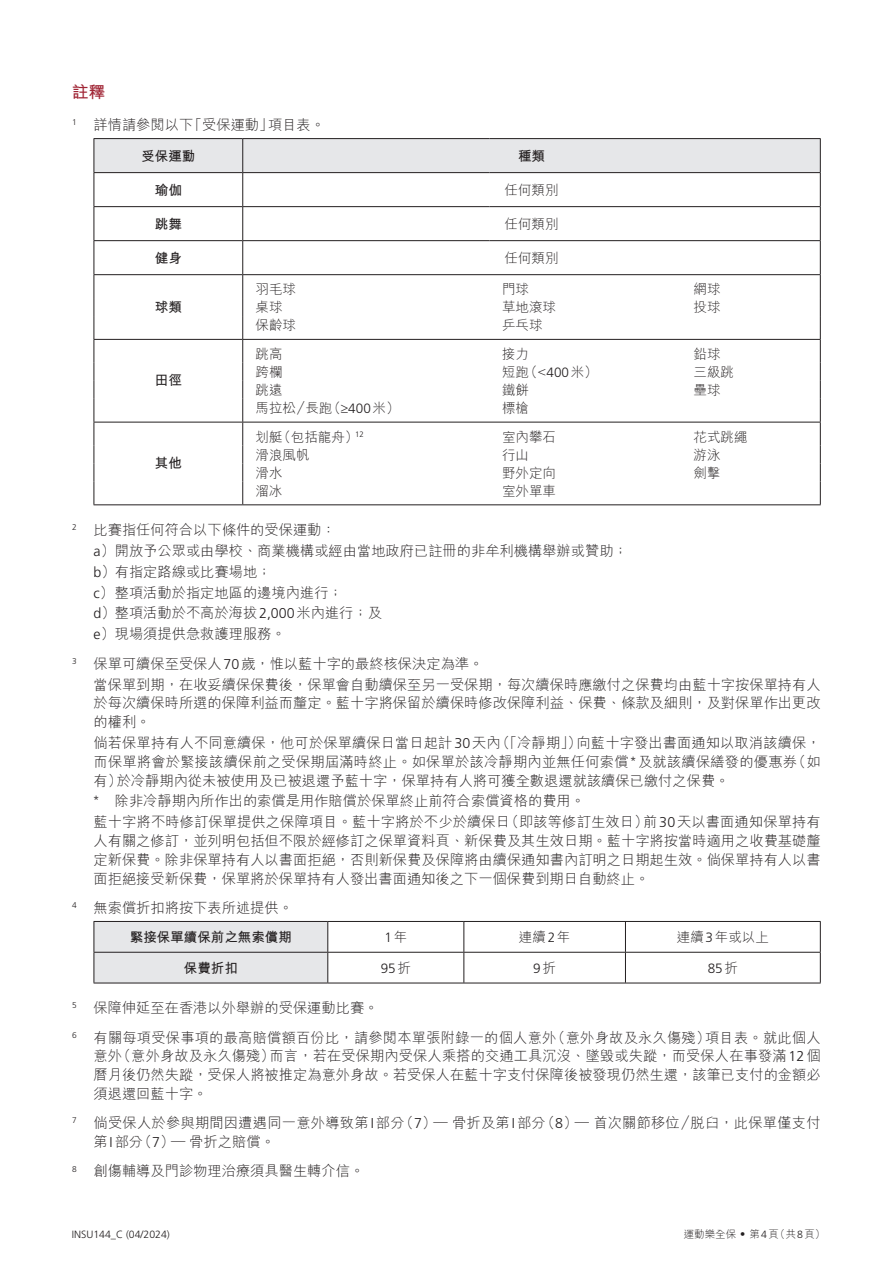
<style>
.page{position:relative;width:893px;height:1263px;background:#fff}
.page>*{position:absolute;margin:0;border:0;box-sizing:border-box;transform-origin:0 0}
.t1{font:16.5px "M Hei HK Bold E Ten B5 H";color:#a02535}
.t2{font:14.25px/18.8px "M Hei HK Light E Ten B5 H";color:#231f20}
.t3{font:13.5px "M Hei HK Light E Ten B5 H";color:#231f20}
.t4{font:13.5px "M Hei HK Bold E Ten B5 H";color:#231f20}
.t5{font:300 13.5px "Frutiger LT Std";color:#231f20}
.t6{font:300 10.5px "Frutiger LT Std";color:#231f20}
.t7{font:10.5px "M Hei HK Light E Ten B5 H";color:#231f20}
.s1{font-family:"Frutiger LT Std";font-weight:300}
.s2{font-family:"M Hei HK Light E Ten B5 H";font-weight:400}
</style>
<div class="page">
<div style="left:95px;top:139px;width:725px;height:33px;background:#e6e7e9"></div>
<hr style="left:94px;top:172px;width:149px;height:1px;background:#231f20">
<hr style="left:94px;top:206px;width:149px;height:1px;background:#231f20">
<hr style="left:94px;top:240px;width:149px;height:1px;background:#231f20">
<hr style="left:243px;top:339px;width:578px;height:1px;background:#231f20">
<hr style="left:243px;top:422px;width:578px;height:1px;background:#231f20">
<hr style="left:243px;top:504px;width:578px;height:1px;background:#231f20">
<hr style="left:94px;top:138px;width:149px;height:1px;background:#231f20">
<hr style="left:94px;top:139px;width:1px;height:33px;background:#231f20">
<hr style="left:94px;top:173px;width:1px;height:33px;background:#231f20">
<hr style="left:94px;top:207px;width:1px;height:33px;background:#231f20">
<hr style="left:94px;top:241px;width:1px;height:33px;background:#231f20">
<svg style="left:820px;top:275px;width:1px;height:229px"></svg>
<hr style="left:243px;top:138px;width:246px;height:1px;background:#231f20">
<hr style="left:242px;top:139px;width:1px;height:33px;background:#231f20">
<hr style="left:489px;top:138px;width:332px;height:1px;background:#231f20">
<hr style="left:820px;top:139px;width:1px;height:33px;background:#231f20">
<hr style="left:243px;top:172px;width:246px;height:1px;background:#231f20">
<hr style="left:242px;top:173px;width:1px;height:33px;background:#231f20">
<hr style="left:489px;top:172px;width:332px;height:1px;background:#231f20">
<hr style="left:820px;top:173px;width:1px;height:33px;background:#231f20">
<hr style="left:243px;top:206px;width:246px;height:1px;background:#231f20">
<hr style="left:242px;top:207px;width:1px;height:33px;background:#231f20">
<hr style="left:489px;top:206px;width:332px;height:1px;background:#231f20">
<hr style="left:820px;top:207px;width:1px;height:33px;background:#231f20">
<hr style="left:243px;top:240px;width:246px;height:1px;background:#231f20">
<hr style="left:242px;top:241px;width:1px;height:33px;background:#231f20">
<hr style="left:489px;top:240px;width:332px;height:1px;background:#231f20">
<hr style="left:820px;top:241px;width:1px;height:33px;background:#231f20">
<hr style="left:243px;top:274px;width:578px;height:1px;background:#231f20">
<hr style="left:94px;top:274px;width:149px;height:1px;background:#231f20">
<hr style="left:94px;top:339px;width:149px;height:1px;background:#231f20">
<hr style="left:94px;top:422px;width:149px;height:1px;background:#231f20">
<svg style="left:94px;top:275px;width:1px;height:229px"></svg>
<svg style="left:242px;top:275px;width:1px;height:229px"></svg>
<hr style="left:94px;top:504px;width:149px;height:1px;background:#231f20">
<div style="left:95px;top:922px;width:232px;height:61px;background:#e6e7e9"></div>
<hr style="left:463px;top:922px;width:1px;height:30px;background:#231f20">
<hr style="left:625px;top:922px;width:1px;height:30px;background:#231f20">
<hr style="left:94px;top:952px;width:234px;height:1px;background:#231f20">
<hr style="left:463px;top:952px;width:1px;height:31px;background:#231f20">
<hr style="left:625px;top:952px;width:1px;height:31px;background:#231f20">
<hr style="left:94px;top:983px;width:234px;height:1px;background:#231f20">
<hr style="left:94px;top:921px;width:234px;height:1px;background:#231f20">
<hr style="left:94px;top:922px;width:1px;height:30px;background:#231f20">
<hr style="left:94px;top:952px;width:1px;height:31px;background:#231f20">
<hr style="left:328px;top:921px;width:136px;height:1px;background:#231f20">
<hr style="left:327px;top:922px;width:1px;height:30px;background:#231f20">
<hr style="left:464px;top:921px;width:357px;height:1px;background:#231f20">
<hr style="left:820px;top:922px;width:1px;height:30px;background:#231f20">
<hr style="left:328px;top:952px;width:136px;height:1px;background:#231f20">
<hr style="left:327px;top:952px;width:1px;height:31px;background:#231f20">
<hr style="left:464px;top:952px;width:357px;height:1px;background:#231f20">
<hr style="left:820px;top:952px;width:1px;height:31px;background:#231f20">
<hr style="left:328px;top:983px;width:493px;height:1px;background:#231f20">
<p class="t1" style="left:72px;top:86px;width:34px">註釋</p>
<p class="t2" style="left:72px;top:117px;width:254px"><sup>1</sup> 詳情請參閱以下「受保運動」項目表。</p>
<p class="t4" style="left:141px;top:151px;width:56px">受保運動</p>
<p class="t4" style="left:518px;top:151px;width:28px">種類</p>
<p class="t4" style="left:155px;top:185px;width:28px">瑜伽</p>
<p class="t3" style="left:504px;top:185px;width:55px">任何類別</p>
<p class="t4" style="left:155px;top:219px;width:28px">跳舞</p>
<p class="t3" style="left:504px;top:219px;width:55px">任何類別</p>
<p class="t4" style="left:155px;top:253px;width:28px">健身</p>
<p class="t3" style="left:504px;top:253px;width:55px">任何類別</p>
<p class="t4" style="left:155px;top:301px;width:28px">球類</p>
<p class="t3" style="left:255px;top:284px;width:42px">羽毛球</p>
<p class="t3" style="left:502px;top:284px;width:28px">門球</p>
<p class="t3" style="left:693px;top:284px;width:28px">網球</p>
<p class="t3" style="left:255px;top:302px;width:28px">桌球</p>
<p class="t3" style="left:502px;top:302px;width:55px">草地滾球</p>
<p class="t3" style="left:693px;top:302px;width:28px">投球</p>
<p class="t3" style="left:255px;top:320px;width:42px">保齡球</p>
<p class="t3" style="left:502px;top:320px;width:42px">乒乓球</p>
<p class="t4" style="left:155px;top:375px;width:28px">田徑</p>
<p class="t3" style="left:255px;top:349px;width:28px">跳高</p>
<p class="t3" style="left:502px;top:349px;width:28px">接力</p>
<p class="t3" style="left:693px;top:349px;width:28px">鉛球</p>
<p class="t3" style="left:255px;top:367px;width:28px">跨欄</p>
<p class="t3" style="left:502px;top:367px;width:97px">短跑（&lt;<span class="s1">400</span>米）</p>
<p class="t3" style="left:693px;top:367px;width:42px">三級跳</p>
<p class="t3" style="left:255px;top:385px;width:28px">跳遠</p>
<p class="t3" style="left:502px;top:385px;width:28px">鐵餅</p>
<p class="t3" style="left:693px;top:385px;width:28px">壘球</p>
<p class="t3" style="left:255px;top:403px;width:146px">馬拉松／長跑（ <span class="s1">400</span>米）</p>
<p class="t3" style="left:502px;top:403px;width:28px">標槍</p>
<p class="t3" style="left:255px;top:431px;width:110px">划艇（包括龍舟）<sup>12</sup></p>
<p class="t3" style="left:502px;top:431px;width:55px">室內攀石</p>
<p class="t3" style="left:693px;top:431px;width:55px">花式跳繩</p>
<p class="t3" style="left:255px;top:449px;width:55px">滑浪風帆</p>
<p class="t3" style="left:502px;top:449px;width:28px">行山</p>
<p class="t3" style="left:693px;top:449px;width:28px">游泳</p>
<p class="t3" style="left:255px;top:467px;width:28px">滑水</p>
<p class="t3" style="left:502px;top:467px;width:55px">野外定向</p>
<p class="t3" style="left:693px;top:467px;width:28px">劍擊</p>
<p class="t3" style="left:255px;top:485px;width:28px">溜冰</p>
<p class="t3" style="left:502px;top:485px;width:55px">室外單車</p>
<p class="t2" style="left:94px;top:521px;width:536px;line-height:20.9px;text-indent:-21px"><sup>2</sup> 比賽指任何符合以下條件的受保運動：<br><span class="s1">a</span>）開放予公眾或由學校、商業機構或經由當地政府已註冊的非牟利機構舉辦或贊助；<span class="s1">b</span>）有指定路線或比賽場地；<br><span class="s1">c</span>）整項活動於指定地區的邊境內進行；<br><span class="s1">d</span>）整項活動於不高於海拔<span class="s1">2,000</span>米內進行；及<br><span class="s1">e</span>）現場須提供急救護理服務。</p>
<p class="t2" style="left:94px;top:655px;width:729px;line-height:20.9px;text-indent:-21px"><sup>3</sup> 保單可續保至受保人<span class="s1">70</span>歲，惟以藍十字的最終核保決定為準。<br>當保單到期，在收妥續保保費後，保單會自動續保至另一受保期，每次續保時應繳付之保費均由藍十字按保單持有人</p>
<p class="t2" style="left:94px;top:695px;width:729px">於每次續保時所選的保障利益而釐定。藍十字將保留於續保時修改保障利益、保費、條款及細則，及對保單作出更改的權利。</p>
<p class="t2" style="left:94px;top:735px;width:729px;text-align:justify">倘若保單持有人不同意續保，他可於保單續保日當日起計<span class="s1">30</span>天內（「冷靜期」）向藍十字發出書面通知以取消該續保，而保單將會於緊接該續保前之受保期屆滿時終止。如保單於該冷靜期內並無任何索償*及就該續保繕發的優惠券（如有）於冷靜期內從未被使用及已被退還予藍十字，保單持有人將可獲全數退還就該續保已繳付之保費。</p>
<p class="t2" style="left:94px;top:792px;width:729px;line-height:20.9px">* 除非冷靜期內所作出的索償是用作賠償於保單終止前符合索償資格的費用。<br>藍十字將不時修訂保單提供之保障項目。藍十字將於不少於續保日（即該等修訂生效日）前<span class="s1">30</span>天以書面通知保單持有</p>
<p class="t2" style="left:94px;top:833px;width:729px;text-align:justify">人有關之修訂，並列明包括但不限於經修訂之保單資料頁、新保費及其生效日期。藍十字將按當時適用之收費基礎釐定新保費。除非保單持有人以書面拒絕，否則新保費及保障將由續保通知書內訂明之日期起生效。倘保單持有人以書面拒絕接受新保費，保單將於保單持有人發出書面通知後之下一個保費到期日自動終止。</p>
<p class="t2" style="left:72px;top:900px;width:222px"><sup>4</sup> 無索償折扣將按下表所述提供。</p>
<p class="t4" style="left:130px;top:932px;width:163px">緊接保單續保前之無索償期</p>
<p class="t5" style="left:384px;top:932px;width:24px">1<span class="s2">年</span></p>
<p class="t3" style="left:519px;top:932px;width:53px">連續<span class="s1">2</span>年</p>
<p class="t3" style="left:677px;top:932px;width:93px">連續<span class="s1">3</span>年或以上</p>
<p class="t4" style="left:184px;top:963px;width:55px">保費折扣</p>
<p class="t5" style="left:381px;top:963px;width:32px">95<span class="s2">折</span></p>
<p class="t5" style="left:533px;top:963px;width:24px">9<span class="s2">折</span></p>
<p class="t5" style="left:708px;top:963px;width:32px">85<span class="s2">折</span></p>
<p class="t2" style="left:72px;top:995px;width:750px;line-height:29.4px"><sup>5</sup> 保障伸延至在香港以外舉辦的受保運動比賽。<br><sup>6</sup> 有關每項受保事項的最高賠償額百份比，請參閱本單張附錄一的個人意外（意外身故及永久傷殘）項目表。就此個人</p>
<p class="t2" style="left:94px;top:1048px;width:729px;text-align:justify">意外（意外身故及永久傷殘）而言，若在受保期內受保人乘搭的交通工具沉沒、墜毀或失蹤，而受保人在事發滿<span class="s1">12</span>個曆月後仍然失蹤，受保人將被推定為意外身故。若受保人在藍十字支付保障後被發現仍然生還，該筆已支付的金額必須退還回藍十字。</p>
<p class="t2" style="left:94px;top:1115px;width:729px;text-indent:-21px"><sup>7</sup> 倘受保人於參與期間因遭遇同一意外導致第<span class="s1">I</span>部分（<span class="s1">7</span>）─ 骨折及第<span class="s1">I</span>部分（<span class="s1">8</span>）─ 首次關節移位／脫臼，此保單僅支付第<span class="s1">I</span>部分（<span class="s1">7</span>）─ 骨折之賠償。</p>
<p class="t2" style="left:72px;top:1163px;width:294px"><sup>8</sup> 創傷輔導及門診物理治療須具醫生轉介信。</p>
<p class="t4" style="left:155px;top:458px;width:28px">其他</p>
<p class="t6" style="left:72px;top:1230px;width:100px">INSU144_C (04/2024)</p>
<p class="t7" style="left:684px;top:1230px;width:143px">運動樂全保‧第<span class="s1">4</span>頁（共<span class="s1">8</span>頁）</p>
</div>
